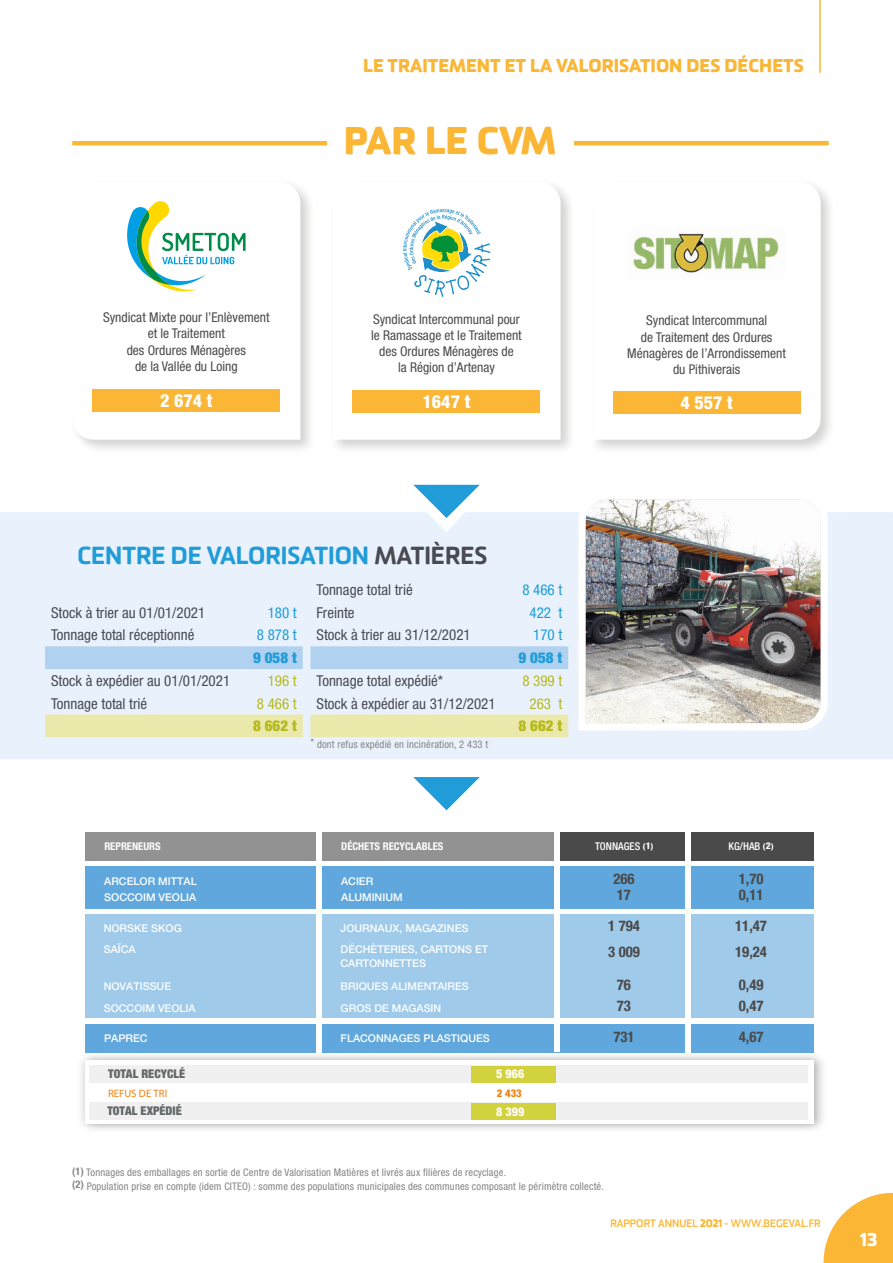
<style>
.page{position:relative;width:893px;height:1263px;background:#fff}
.page>*{position:absolute;margin:0;border:0;box-sizing:border-box;transform-origin:0 0}
.t1{font:800 37.5px "Sommet Rounded";color:#fab634}
.t2{font:900 24px "Sommet Rounded";color:#209cd8}
.t3{font:800 18px "Sommet Rounded";color:#fab634}
.t4{font:800 condensed 18px "Helvetica Neue LT Std";color:#fff}
.t5{font:800 18px "Sommet Rounded";color:#fff}
.t6{font:condensed 15px "Helvetica Neue LT Std";color:#4a4a52}
.t7{font:condensed 15px "Helvetica Neue LT Std";color:#209cd8}
.t8{font:condensed 15px "Helvetica Neue LT Std";color:#b8b91f}
.t9{font:900 condensed 15px "Helvetica Neue LT Std";color:#209cd8}
.t10{font:900 condensed 15px "Helvetica Neue LT Std";color:#b8b91f}
.t11{font:700 condensed 14.7px/25.8px "Helvetica Neue LT Std";color:#4b4a4a}
.t12{font:condensed 13.5px/16.2px "Helvetica Neue LT Std";color:#4b4b4a;text-align:center}
.t13{font:900 condensed 12px "Helvetica Neue LT Std";color:#646869}
.t14{font:800 condensed 12px "Helvetica Neue LT Std";color:#fff}
.t15{font:500 10.8px/21.5px "Helvetica Neue LT Std";color:#fff}
.t16{font:700 condensed 10.8px "Helvetica Neue LT Std";color:#fff}
.t17{font:500 condensed 10.8px "Helvetica Neue LT Std";color:#fff}
.t18{font:700 10.8px "URWDIN";color:#ef800c}
.t19{font:800 condensed 10.8px "Helvetica Neue LT Std";color:#ef800c}
.t20{font:condensed 10.5px/13.5px "Helvetica Neue LT Std";letter-spacing:.015em;color:#868585}
.t21{font:700 10.5px "Sommet Rounded";color:#fab634}
.s1{color:#4a4a52}
.s2{font-weight:800;font-size:8.1px}
.s3{font-weight:800;font-size:9.45px}
.s4{font-weight:700}
.s5{font-weight:800}
</style>
<div class="page">
<svg style="left:823px;top:1193px;width:70px;height:70px"></svg>
<div style="left:0;top:512px;width:893px;height:247px;background:#e9f2fc"></div>
<img style="left:575px;top:499px;width:256px;height:235px">
<svg style="left:413px;top:485px;width:67px;height:33px"></svg>
<svg style="left:413px;top:777px;width:67px;height:33px"></svg>
<div style="left:69px;top:179px;width:247px;height:276px;background:#1d1d1b;opacity:.2"></div>
<svg style="left:72px;top:182px;width:228px;height:258px"></svg>
<div style="left:93px;top:389px;width:187px;height:22px;background:#fab634"></div>
<div style="left:329px;top:179px;width:247px;height:276px;background:#1d1d1b;opacity:.2"></div>
<svg style="left:332px;top:182px;width:229px;height:258px"></svg>
<div style="left:353px;top:390px;width:187px;height:23px;background:#fab634"></div>
<svg style="left:403px;top:209px;width:87px;height:88px"></svg>
<div style="left:590px;top:179px;width:246px;height:276px;background:#1d1d1b;opacity:.2"></div>
<svg style="left:593px;top:182px;width:228px;height:258px"></svg>
<div style="left:613px;top:392px;width:187px;height:22px;background:#fab634"></div>
<img style="left:627px;top:228px;width:158px;height:50px">
<img style="left:81px;top:1052px;width:742px;height:78px">
<div style="left:85px;top:1060px;width:729px;height:64px;background:#fff"></div>
<div style="left:90px;top:1103px;width:718px;height:17px;background:#f0f0f0"></div>
<div style="left:90px;top:1065px;width:718px;height:18px;background:#f0f0f0"></div>
<div style="left:471px;top:1066px;width:84px;height:16px;background:#d1d23d"></div>
<div style="left:471px;top:1103px;width:84px;height:17px;background:#d1d23d"></div>
<div style="left:85px;top:866px;width:732px;height:42px;background:#5fa7dc"></div>
<div style="left:690px;top:832px;width:127px;height:28px;background:#4b4a4a"></div>
<div style="left:560px;top:832px;width:124px;height:28px;background:#4b4a4a"></div>
<div style="left:85px;top:832px;width:469px;height:28px;background:#939292"></div>
<div style="left:85px;top:1024px;width:732px;height:28px;background:#5fa7dc"></div>
<div style="left:85px;top:914px;width:732px;height:104px;background:#9fcaea"></div>
<div style="left:554px;top:831px;width:6px;height:221px;background:#fff"></div>
<div style="left:317px;top:831px;width:5px;height:221px;background:#fff"></div>
<div style="left:685px;top:821px;width:5px;height:231px;background:#fff"></div>
<div style="left:814px;top:818px;width:6px;height:234px;background:#fff"></div>
<div style="left:45px;top:646px;width:258px;height:23px;background:#b0d1ef"></div>
<div style="left:45px;top:714px;width:258px;height:23px;background:#eae9ab"></div>
<div style="left:311px;top:646px;width:257px;height:23px;background:#b0d1ef"></div>
<div style="left:311px;top:714px;width:257px;height:23px;background:#eae9ab"></div>
<hr style="left:819px;top:0;width:2px;height:72px;background:#fab634">
<hr style="left:72px;top:141px;width:255px;height:4px;background:#fab634">
<hr style="left:574px;top:141px;width:255px;height:4px;background:#fab634">
<svg style="left:127px;top:200px;width:119px;height:91px"></svg>
<h3 class="t3" style="left:363px;top:54px;width:442px">LE TRAITEMENT ET LA VALORISATION DES DÉCHETS</h3>
<h1 class="t1" style="left:344px;top:116px;width:214px">PAR LE CVM</h1>
<p class="t12" style="left:103px;top:309px;width:168px">Syndicat Mixte pour l’Enlèvement et le Traitement<br>des Ordures Ménagères<br>de la Vallée du Loing</p>
<h3 class="t4" style="left:160px;top:389px;width:54px">2 674 t</h3>
<p class="t12" style="left:371px;top:311px;width:152px">Syndicat Intercommunal pour le Ramassage et le Traitement des Ordures Ménagères de<br>la Région d’Artenay</p>
<h3 class="t4" style="left:423px;top:391px;width:49px">1647 t</h3>
<p class="t12" style="left:627px;top:312px;width:160px">Syndicat Intercommunal<br>de Traitement des Ordures<br>Ménagères de l’Arrondissement du Pithiverais</p>
<h3 class="t4" style="left:680px;top:392px;width:54px">4 557 t</h3>
<h2 class="t2" style="left:77px;top:540px;width:412px">CENTRE DE VALORISATION <span class="s1">MATIÈRES</span></h2>
<p class="t6" style="left:51px;top:604px;width:156px">Stock à trier au 01/01/2021</p>
<p class="t7" style="left:268px;top:604px;width:31px">180 t</p>
<p class="t6" style="left:51px;top:626px;width:145px">Tonnage total réceptionné</p>
<p class="t7" style="left:257px;top:626px;width:41px">8 878 t</p>
<p class="t9" style="left:253px;top:648px;width:45px">9 058 t</p>
<p class="t6" style="left:51px;top:672px;width:181px">Stock à expédier au 01/01/2021</p>
<p class="t8" style="left:268px;top:672px;width:31px">196 t</p>
<p class="t6" style="left:51px;top:694px;width:98px">Tonnage total trié</p>
<p class="t8" style="left:257px;top:694px;width:41px">8 466 t</p>
<p class="t10" style="left:253px;top:717px;width:45px">8 662 t</p>
<p class="t6" style="left:317px;top:581px;width:98px">Tonnage total trié</p>
<p class="t7" style="left:522px;top:581px;width:41px">8 466 t</p>
<p class="t6" style="left:317px;top:604px;width:40px">Freinte</p>
<p class="t7" style="left:530px;top:604px;width:34px">422 t</p>
<p class="t6" style="left:317px;top:626px;width:156px">Stock à trier au 31/12/2021</p>
<p class="t7" style="left:533px;top:626px;width:31px">170 t</p>
<p class="t9" style="left:518px;top:648px;width:45px">9 058 t</p>
<p class="t6" style="left:317px;top:672px;width:128px">Tonnage total expédié*</p>
<p class="t8" style="left:522px;top:672px;width:41px">8 399 t</p>
<p class="t6" style="left:317px;top:694px;width:181px">Stock à expédier au 31/12/2021</p>
<p class="t8" style="left:530px;top:694px;width:34px">263 t</p>
<p class="t10" style="left:518px;top:717px;width:45px">8 662 t</p>
<p class="t20" style="left:311px;top:737px;width:179px">* dont refus expédié en incinération, 2 433 t</p>
<p class="t16" style="left:104px;top:840px;width:58px">REPRENEURS</p>
<p class="t16" style="left:341px;top:840px;width:104px">DÉCHETS RECYCLABLES</p>
<p class="t17" style="left:595px;top:840px;width:60px">TONNAGES <span class="s2">(</span><span class="s3">1</span><span class="s2">)</span></p>
<p class="t17" style="left:729px;top:840px;width:47px">KG/HAB <span class="s2">(</span><span class="s3">2</span><span class="s2">)</span></p>
<p class="t15" style="left:104px;top:873px;width:94px;line-height:16px">ARCELOR MITTAL<br>SOCCOIM VEOLIA</p>
<p class="t11" style="left:613px;top:866px;width:23px">266</p>
<p class="t11" style="left:739px;top:866px;width:26px">1,70</p>
<p class="t15" style="left:341px;top:873px;width:63px;line-height:16px">ACIER<br>ALUMINIUM</p>
<p class="t11" style="left:617px;top:882px;width:16px">17</p>
<p class="t11" style="left:739px;top:882px;width:26px">0,11</p>
<p class="t11" style="left:608px;top:913px;width:33px">1 794<br>3 009</p>
<p class="t11" style="left:735px;top:913px;width:33px">11,47<br>19,24</p>
<p class="t15" style="left:104px;top:917px;width:80px">NORSKE SKOG<br>SAÏCA</p>
<p class="t15" style="left:341px;top:917px;width:149px">JOURNAUX, MAGAZINES<br>DÉCHÈTERIES, CARTONS ET</p>
<p class="t15" style="left:341px;top:952px;width:87px">CARTONNETTES</p>
<p class="t15" style="left:104px;top:975px;width:69px">NOVATISSUE</p>
<p class="t15" style="left:341px;top:975px;width:130px">BRIQUES ALIMENTAIRES</p>
<p class="t11" style="left:617px;top:971px;width:16px">76</p>
<p class="t11" style="left:739px;top:972px;width:26px">0,49</p>
<p class="t11" style="left:613px;top:1024px;width:23px">731</p>
<p class="t11" style="left:739px;top:1024px;width:26px">4,67</p>
<p class="t14" style="left:496px;top:1066px;width:30px">5 966</p>
<p class="t19" style="left:497px;top:1086px;width:27px">2 433</p>
<p class="t14" style="left:496px;top:1104px;width:30px">8 399</p>
<p class="t15" style="left:104px;top:997px;width:94px">SOCCOIM VEOLIA</p>
<p class="t15" style="left:341px;top:997px;width:102px">GROS DE MAGASIN</p>
<p class="t11" style="left:617px;top:993px;width:16px">73</p>
<p class="t11" style="left:739px;top:993px;width:26px">0,47</p>
<p class="t15" style="left:104px;top:1027px;width:45px">PAPREC</p>
<p class="t15" style="left:341px;top:1027px;width:151px">FLACONNAGES PLASTIQUES</p>
<p class="t13" style="left:108px;top:1066px;width:79px">TOTAL RECYCLÉ</p>
<p class="t18" style="left:108px;top:1086px;width:61px">REFUS DE TRI</p>
<p class="t13" style="left:107px;top:1103px;width:76px">TOTAL EXPÉDIÉ</p>
<p class="t20" style="left:72px;top:1165px;width:533px"><span class="s4">(1)</span> Tonnages des emballages en sortie de Centre de Valorisation Matières et livrés aux filières de recyclage.<br><span class="s4">(2)</span> Population prise en compte (idem CITEO) : somme des populations municipales des communes composant le périmètre collecté.</p>
<p class="t21" style="left:610px;top:1216px;width:212px">RAPPORT ANNUEL <span class="s5">2021</span> - WWW.BEGEVAL.FR</p>
<h3 class="t5" style="left:860px;top:1227px;width:19px">13</h3>
</div>
